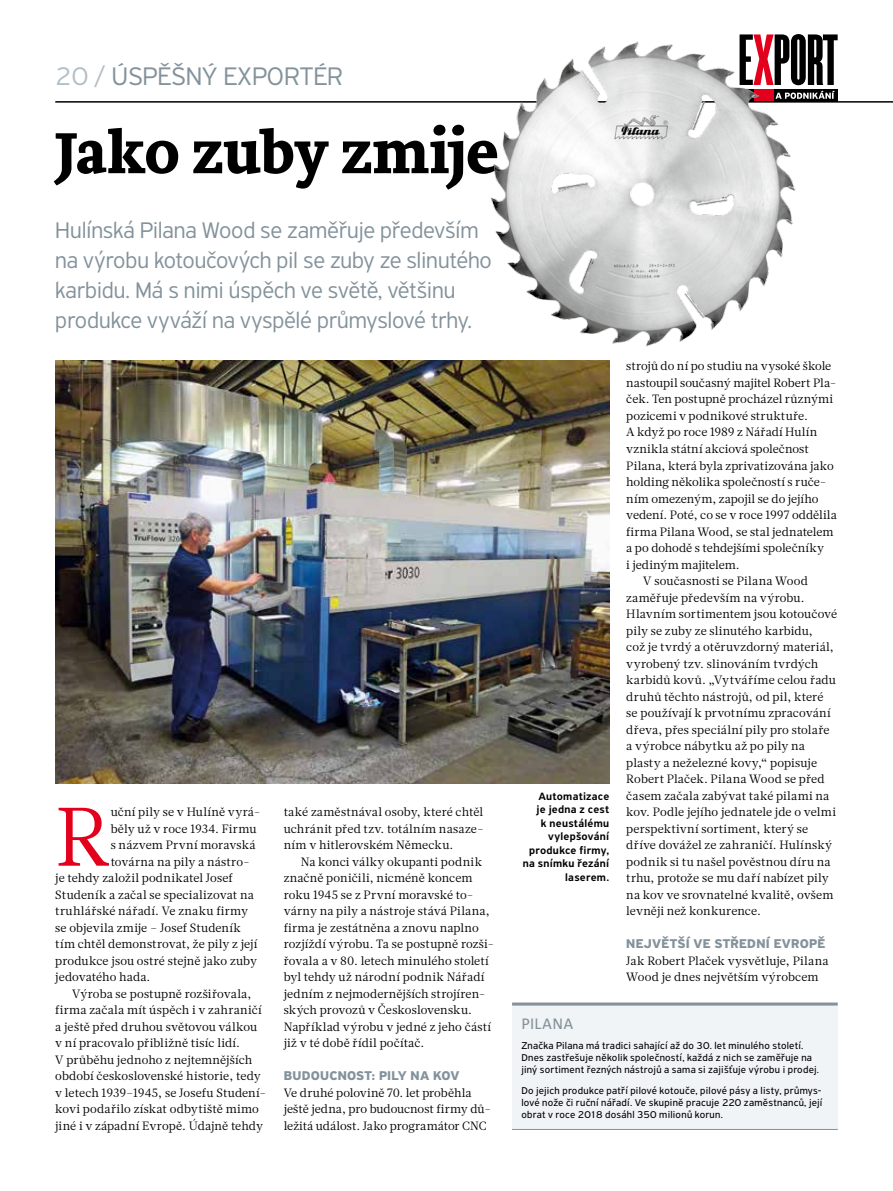
<style>
.page{position:relative;width:893px;height:1191px;background:#fff}
.page>*{position:absolute;margin:0;border:0;box-sizing:border-box;transform-origin:0 0}
.t1{font:82.65px "Glosa Text";color:#e3001d}
.t2{font:700 60px "Brioni Text Std";letter-spacing:-.015em;color:#000}
.t3{font:300 27px "PF Highway Sans Pro";color:#83929b}
.t4{font:300 24px/30px "PF Highway Sans Pro";letter-spacing:-.015em;color:#83929b}
.t5{font:15px "Corpid E1 s";letter-spacing:-.01em;color:#83929b}
.t6{font:700 13.5px "PF Highway Sans Pro";letter-spacing:.02em;color:#83929b}
.t7{font:12px/16.5px "Glosa Text";letter-spacing:.005em;color:#000}
.t8{font:500 11.25px/13.5px "PF Highway Sans Pro";letter-spacing:.025em;color:#000;text-align:right}
.t9{font:10.5px/12px "PF Highway Sans Pro";letter-spacing:.025em;color:#000}
.s1{color:#b3bec5}
</style>
<div class="page">
<svg style="left:740px;top:34px;width:98px;height:51px"></svg>
<div style="left:822px;top:89px;width:16px;height:12px;background:#000"></div>
<div style="left:787px;top:89px;width:20px;height:12px;background:#000"></div>
<div style="left:805px;top:89px;width:18px;height:12px;background:#000"></div>
<svg style="left:800px;top:91px;width:35px;height:8px"></svg>
<hr style="left:55px;top:101px;width:838px;height:2px;background:#000">
<div style="left:512px;top:1002px;width:326px;height:127px;background:#f1f4f6"></div>
<hr style="left:512px;top:1002px;width:326px;height:3px;background:#83929b">
<hr style="left:512px;top:1129px;width:326px;height:1px;background:#83929b">
<img style="left:55px;top:361px;width:554px;height:422px">
<img style="left:486px;top:37px;width:314px;height:310px">
<h3 class="t3" style="left:55px;top:60px;width:286px"><span class="s1">20 /</span> ÚSPĚŠNÝ EXPORTÉR</h3>
<h2 class="t2" style="left:55px;top:112px;width:445px">Jako zuby zmije</h2>
<h3 class="t4" style="left:55px;top:215px;width:438px">Hulínská Pilana Wood se zaměřuje především na výrobu kotoučových pil se zuby ze slinutého karbidu. Má s nimi úspěch ve světě, většinu produkce vyváží na vyspělé průmyslové trhy.</h3>
<h1 class="t1" style="left:55px;top:782px;width:57px">R</h1>
<p class="t7" style="left:111px;top:804px;width:151px">uční pily se v Hulíně vyrá-</p>
<p class="t7" style="left:111px;top:820px;width:147px">běly už v roce 1934. Firmu</p>
<p class="t7" style="left:111px;top:837px;width:146px">s názvem První moravská</p>
<p class="t7" style="left:111px;top:853px;width:141px">továrna na pily a nástro-</p>
<p class="t7" style="left:55px;top:870px;width:179px">je tehdy založil podnikatel Josef</p>
<p class="t7" style="left:55px;top:886px;width:200px">Studeník a začal se specializovat na</p>
<p class="t7" style="left:55px;top:903px;width:194px">truhlářské nářadí. Ve znaku firmy</p>
<p class="t7" style="left:55px;top:919px;width:187px">se objevila zmije – Josef Studeník</p>
<p class="t7" style="left:55px;top:936px;width:204px">tím chtěl demonstrovat, že pily z její</p>
<p class="t7" style="left:55px;top:952px;width:203px">produkce jsou ostré stejně jako zuby</p>
<p class="t7" style="left:55px;top:969px;width:97px">jedovatého hada.</p>
<p class="t7" style="left:72px;top:985px;width:181px">Výroba se postupně rozšiřovala,</p>
<p class="t7" style="left:55px;top:1002px;width:208px">firma začala mít úspěch i v zahraničí</p>
<p class="t7" style="left:55px;top:1018px;width:203px">a ještě před druhou světovou válkou</p>
<p class="t7" style="left:55px;top:1035px;width:186px">v ní pracovalo přibližně tisíc lidí.</p>
<p class="t7" style="left:55px;top:1051px;width:199px">V průběhu jednoho z nejtemnějších</p>
<p class="t7" style="left:55px;top:1068px;width:207px">období československé historie, tedy</p>
<p class="t7" style="left:55px;top:1084px;width:212px">v letech 1939–1945, se Josefu Studení-</p>
<p class="t7" style="left:55px;top:1101px;width:205px">kovi podařilo získat odbytiště mimo</p>
<p class="t7" style="left:55px;top:1117px;width:209px">jiné i v západní Evropě. Údajně tehdy</p>
<p class="t7" style="left:284px;top:804px;width:202px;text-align:justify">také zaměstnával osoby, které chtěl uchránit před tzv. totálním nasaze&shy;ním v hitlerovském Německu.</p>
<p class="t7" style="left:284px;top:853px;width:212px;text-indent:17px">Na konci války okupanti podnik značně poničili, nicméně koncem roku 1945 se z První moravské to&shy;várny na pily a nástroje stává Pilana, firma je zestátněna a znovu naplno rozjíždí výrobu. Ta se postupně rozši&shy;řovala a v 80. letech minulého století byl tehdy už národní podnik Nářadí jedním z nejmodernějších strojíren&shy;ských provozů v Československu.<br>Například výrobu v jedné z jeho částí již v té době řídil počítač.</p>
<p class="t6" style="left:284px;top:1068px;width:177px">BUDOUCNOST: PILY NA KOV</p>
<p class="t7" style="left:284px;top:1084px;width:209px">Ve druhé polovině 70. let proběhla ještě jedna, pro budoucnost firmy dů&shy;ležitá událost. Jako programátor CNC</p>
<p class="t8" style="left:523px;top:789px;width:88px">Automatizace<br>je jedna z cest<br>k neustálému vylepšování produkce firmy, na snímku řezání laserem.</p>
<p class="t7" style="left:626px;top:358px;width:207px">strojů do ní po studiu na vysoké škole</p>
<p class="t7" style="left:626px;top:375px;width:212px">nastoupil současný majitel Robert Pla-</p>
<p class="t7" style="left:626px;top:391px;width:208px">ček. Ten postupně procházel různými</p>
<p class="t7" style="left:626px;top:408px;width:183px">pozicemi v podnikové struktuře.</p>
<p class="t7" style="left:626px;top:424px;width:192px">A když po roce 1989 z Nářadí Hulín</p>
<p class="t7" style="left:626px;top:441px;width:184px">vznikla státní akciová společnost</p>
<p class="t7" style="left:626px;top:457px;width:209px">Pilana, která byla zprivatizována jako</p>
<p class="t7" style="left:626px;top:474px;width:202px">holding několika společností s ruče-</p>
<p class="t7" style="left:626px;top:490px;width:194px">ním omezeným, zapojil se do jejího</p>
<p class="t7" style="left:626px;top:507px;width:212px">vedení. Poté, co se v roce 1997 oddělila</p>
<p class="t7" style="left:626px;top:523px;width:209px">firma Pilana Wood, se stal jednatelem</p>
<p class="t7" style="left:626px;top:540px;width:199px">a po dohodě s tehdejšími společníky</p>
<p class="t7" style="left:626px;top:556px;width:115px">i jediným majitelem.</p>
<p class="t7" style="left:643px;top:573px;width:166px">V současnosti se Pilana Wood</p>
<p class="t7" style="left:626px;top:589px;width:180px">zaměřuje především na výrobu.</p>
<p class="t7" style="left:626px;top:606px;width:212px">Hlavním sortimentem jsou kotoučové</p>
<p class="t7" style="left:626px;top:622px;width:188px">pily se zuby ze slinutého karbidu,</p>
<p class="t7" style="left:626px;top:639px;width:209px">což je tvrdý a otěruvzdorný materiál,</p>
<p class="t7" style="left:626px;top:655px;width:193px">vyrobený tzv. slinováním tvrdých</p>
<p class="t7" style="left:626px;top:672px;width:211px">karbidů kovů. „Vytváříme celou řadu</p>
<p class="t7" style="left:626px;top:688px;width:199px">druhů těchto nástrojů, od pil, které</p>
<p class="t7" style="left:626px;top:705px;width:206px">se používají k prvotnímu zpracování</p>
<p class="t7" style="left:626px;top:721px;width:205px">dřeva, přes speciální pily pro stolaře</p>
<p class="t7" style="left:626px;top:738px;width:180px">a výrobce nábytku až po pily na</p>
<p class="t7" style="left:626px;top:754px;width:192px">plasty a neželezné kovy,“ popisuje</p>
<p class="t7" style="left:626px;top:771px;width:200px">Robert Plaček. Pilana Wood se před</p>
<p class="t7" style="left:626px;top:787px;width:205px">časem začala zabývat také pilami na</p>
<p class="t7" style="left:626px;top:804px;width:211px">kov. Podle jejího jednatele jde o velmi</p>
<p class="t7" style="left:626px;top:820px;width:183px">perspektivní sortiment, který se</p>
<p class="t7" style="left:626px;top:837px;width:207px">dříve dovážel ze zahraničí. Hulínský</p>
<p class="t7" style="left:626px;top:853px;width:206px">podnik si tu našel pověstnou díru na</p>
<p class="t7" style="left:626px;top:870px;width:204px">trhu, protože se mu daří nabízet pily</p>
<p class="t7" style="left:626px;top:886px;width:209px">na kov ve srovnatelné kvalitě, ovšem</p>
<p class="t7" style="left:626px;top:903px;width:136px">levněji než konkurence.</p>
<p class="t6" style="left:626px;top:936px;width:200px">NEJVĚTŠÍ VE STŘEDNÍ EVROPĚ</p>
<p class="t7" style="left:626px;top:952px;width:204px">Jak Robert Plaček vysvětluje, Pilana<br>Wood je dnes největším výrobcem</p>
<p class="t5" style="left:521px;top:1014px;width:54px">PILANA</p>
<p class="t9" style="left:521px;top:1039px;width:299px">Značka Pilana má tradici sahající až do 30. let minulého století.<br>Dnes zastřešuje několik společností, každá z nich se zaměřuje na jiný sortiment řezných nástrojů a sama si zajišťuje výrobu i prodej.</p>
<p class="t9" style="left:521px;top:1084px;width:303px;text-align:justify">Do jejich produkce patří pilové kotouče, pilové pásy a listy, průmys&shy;lové nože či ruční nářadí. Ve skupině pracuje 220 zaměstnanců, její obrat v roce 2018 dosáhl 350 milionů korun.</p>
</div>
